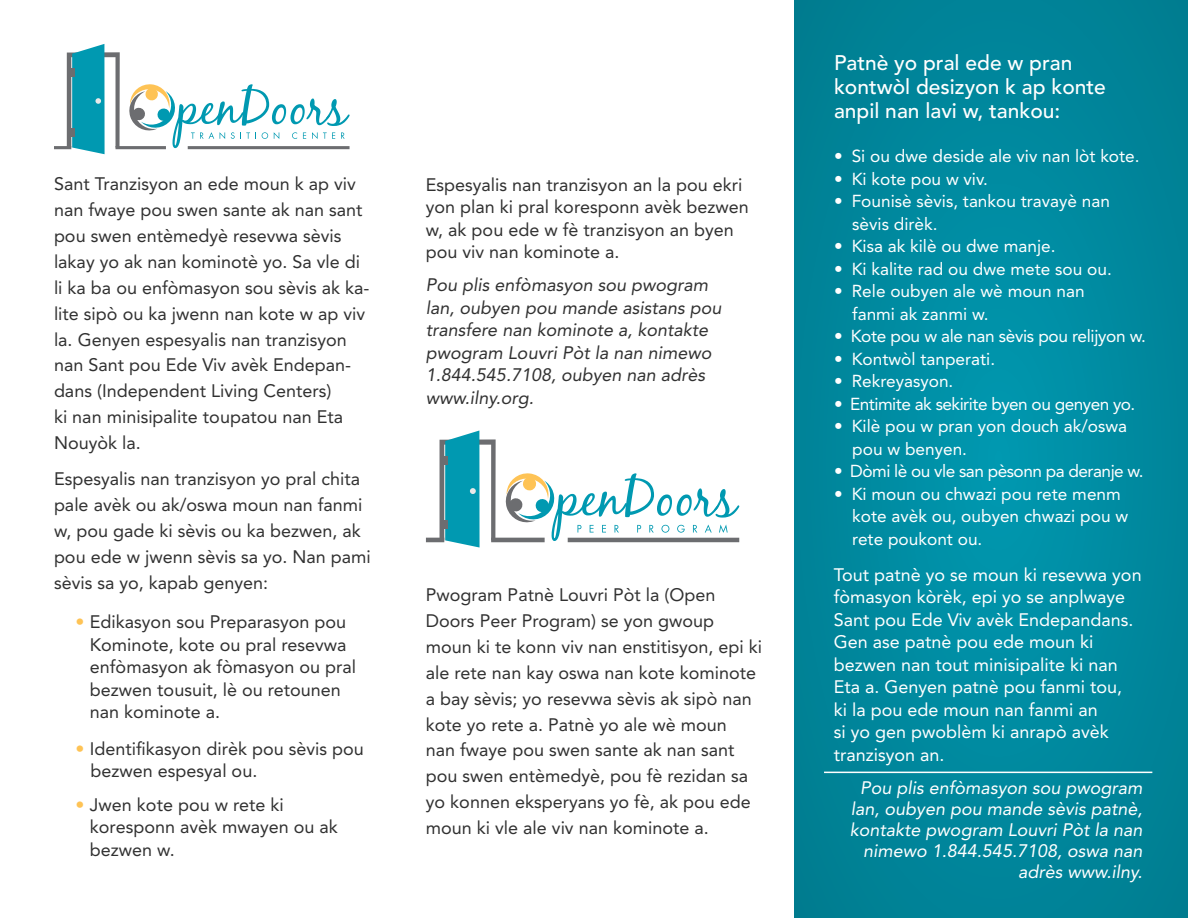
<style>
.page{position:relative;width:1188px;height:918px;background:#fff}
.page>*{position:absolute;margin:0;border:0;box-sizing:border-box;transform-origin:0 0}
.t1{font:500 21px/24px "Avenir";color:#fff}
.t2{font:18px/25.8px "Avenir";color:#313131}
.t3{font:18px/22.5px "Avenir";color:#fff}
.t4{font:italic 18px/22.5px "Avenir";color:#313131}
.t5{font:italic 18px/21px "Avenir";color:#fff;text-align:right}
.t6{font:17.25px/22.5px "Avenir";color:#fff}
.t7{font:17.25px "Avenir";letter-spacing:-.03em;color:#fff}
.t8{font:17.25px "Avenir";letter-spacing:-.02em;color:#fff}
.s1{color:#fec355}
</style>
<div class="page">
<svg style="left:795px;top:0;width:393px;height:918px;background:#00889d"></svg>
<hr style="left:824px;top:772px;width:328px;height:1px;background:#fff">
<svg style="left:129px;top:84px;width:221px;height:64px"></svg>
<hr style="left:116px;top:146px;width:50px;height:3px;background:#6c6d70">
<hr style="left:54px;top:146px;width:17px;height:3px;background:#6c6d70">
<hr style="left:188px;top:146px;width:162px;height:3px;background:#6c6d70">
<svg style="left:67px;top:44px;width:53px;height:110px"></svg>
<hr style="left:491px;top:538px;width:54px;height:4px;background:#6c6d70">
<hr style="left:426px;top:538px;width:18px;height:4px;background:#6c6d70">
<hr style="left:568px;top:538px;width:171px;height:4px;background:#6c6d70">
<svg style="left:440px;top:430px;width:56px;height:118px"></svg>
<svg style="left:503px;top:473px;width:236px;height:68px"></svg>
<p class="t2" style="left:54px;top:171px;width:317px">Sant Tranzisyon an ede moun k ap viv nan fwaye pou swen sante ak nan sant pou swen entèmedyè resevwa sèvis lakay yo ak nan kominotè yo. Sa vle di li ka ba ou enfòmasyon sou sèvis ak ka&shy;lite sipò ou ka jwenn nan kote w ap viv la. Genyen espesyalis nan tranzisyon nan Sant pou Ede Viv avèk Endepan&shy;dans (Independent Living Centers)<br>ki nan minisipalite toupatou nan Eta<br>Nouyòk la.</p>
<p class="t2" style="left:54px;top:466px;width:318px">Espesyalis nan tranzisyon yo pral chita pale avèk ou ak/oswa moun nan fanmi w, pou gade ki sèvis ou ka bezwen, ak pou ede w jwenn sèvis sa yo. Nan pami sèvis sa yo, kapab genyen:</p>
<p class="t2" style="left:90px;top:611px;width:268px;line-height:22.5px;text-indent:-14px"><span class="s1">•</span> Edikasyon sou Preparasyon pou<br>Kominote, kote ou pral resevwa enfòmasyon ak fòmasyon ou pral bezwen tousuit, lè ou retounen nan kominote a.</p>
<p class="t2" style="left:91px;top:738px;width:275px;line-height:22.5px;text-indent:-15px"><span class="s1">•</span> Identifikasyon dirèk pou sèvis pou bezwen espesyal ou.</p>
<p class="t2" style="left:90px;top:793px;width:249px;line-height:22.5px;text-indent:-14px"><span class="s1">•</span> Jwen kote pou w rete ki koresponn avèk mwayen ou ak bezwen w.</p>
<p class="t2" style="left:426px;top:173px;width:324px;line-height:22.5px">Espesyalis nan tranzisyon an la pou ekri yon plan ki pral koresponn avèk bezwen w, ak pou ede w fè tranzisyon an byen pou viv nan kominote a.</p>
<p class="t4" style="left:426px;top:274px;width:297px">Pou plis enfòmasyon sou pwogram lan, oubyen pou mande asistans pou transfere nan kominote a, kontakte pwogram Louvri Pòt la nan nimewo<br>1.844.545.7108, oubyen nan adrès www.ilny.org.</p>
<p class="t2" style="left:426px;top:582px;width:338px">Pwogram Patnè Louvri Pòt la (Open Doors Peer Program) se yon gwoup moun ki te konn viv nan enstitisyon, epi ki ale rete nan kay oswa nan kote kominote a bay sèvis; yo resevwa sèvis ak sipò nan kote yo rete a. Patnè yo ale wè moun<br>nan fwaye pou swen sante ak nan sant pou swen entèmedyè, pou fè rezidan sa yo konnen eksperyans yo fè, ak pou ede moun ki vle ale viv nan kominote a.</p>
<p class="t1" style="left:834px;top:51px;width:273px">Patnè yo pral ede w pran kontwòl desizyon k ap konte anpil nan lavi w, tankou:</p>
<p class="t6" style="left:834px;top:145px;width:307px">• Si ou dwe deside ale viv nan lòt kote.</p>
<p class="t6" style="left:834px;top:168px;width:155px">• Ki kote pou w viv.</p>
<p class="t6" style="left:852px;top:190px;width:259px;text-indent:-18px">• Founisè sèvis, tankou travayè nan sèvis dirèk.</p>
<p class="t6" style="left:834px;top:235px;width:223px">• Kisa ak kilè ou dwe manje.</p>
<p class="t6" style="left:834px;top:258px;width:279px">• Ki kalite rad ou dwe mete sou ou.</p>
<p class="t6" style="left:852px;top:280px;width:234px;text-indent:-18px">• Rele oubyen ale wè moun nan fanmi ak zanmi w.</p>
<p class="t8" style="left:834px;top:326px;width:314px">• Kote pou w ale nan sèvis pou relijyon w.</p>
<p class="t6" style="left:834px;top:348px;width:163px">• Kontwòl tanperati.</p>
<p class="t6" style="left:834px;top:370px;width:121px">• Rekreyasyon.</p>
<p class="t7" style="left:834px;top:394px;width:303px">• Entimite ak sekirite byen ou genyen yo.</p>
<p class="t6" style="left:852px;top:415px;width:276px;text-indent:-18px">• Kilè pou w pran yon douch ak/oswa pou w benyen.</p>
<p class="t7" style="left:834px;top:461px;width:311px">• Dòmi lè ou vle san pèsonn pa deranje w.</p>
<p class="t6" style="left:852px;top:483px;width:277px;text-indent:-18px">• Ki moun ou chwazi pou rete menm kote avèk ou, oubyen chwazi pou w rete poukont ou.</p>
<p class="t3" style="left:834px;top:563px;width:309px">Tout patnè yo se moun ki resevwa yon fòmasyon kòrèk, epi yo se anplwaye<br>Sant pou Ede Viv avèk Endepandans.<br>Gen ase patnè pou ede moun ki bezwen nan tout minisipalite ki nan<br>Eta a. Genyen patnè pou fanmi tou,<br>ki la pou ede moun nan fanmi an<br>si yo gen pwoblèm ki anrapò avèk tranzisyon an.</p>
<p class="t5" style="left:850px;top:777px;width:294px">Pou plis enfòmasyon sou pwogram lan, oubyen pou mande sèvis patnè, kontakte pwogram Louvri Pòt la nan nimewo 1.844.545.7108, oswa nan adrès www.ilny.</p>
</div>
